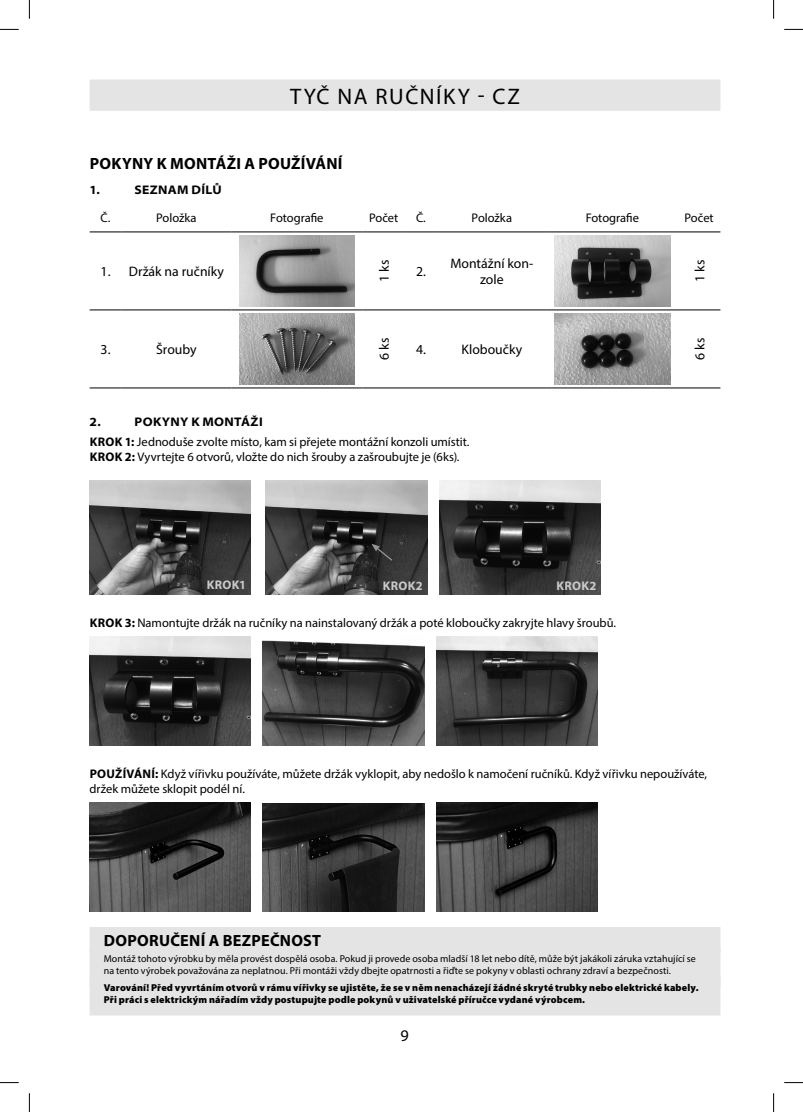
<style>
.page{position:relative;width:803px;height:1112px;background:#fff}
.page>*{position:absolute;margin:0;border:0;box-sizing:border-box;transform-origin:0 0}
.t1{font:22.5px "Myriad Pro";letter-spacing:.07em;color:#000}
.t2{font:700 16.25px "Myriad Pro";letter-spacing:.015em;color:#000}
.t3{font:16.25px "Myriad Pro";color:#000}
.t4{font:13.75px/16.5px "Myriad Pro";color:#000;text-align:center}
.t5{font:12.5px/19.2px "Myriad Pro";color:#000}
.t6{font:700 12.5px "Myriad Pro";letter-spacing:.03em;color:#cacaca}
.t7{font:700 semi-expanded 12.5px "Myriad Pro";letter-spacing:.025em;color:#000}
.t8{font:10px/12px "Myriad Pro";letter-spacing:.01em;color:#000}
.t9{font:900 10px/12px "Myriad Pro";letter-spacing:.015em;color:#000}
.s1{font-weight:700;font-stretch:semi-expanded}
.s2{font-weight:700}
</style>
<div class="page">
<div style="left:90px;top:79px;width:630px;height:32px;background:#e4e4e4"></div>
<div style="left:90px;top:926px;width:630px;height:27px;background:#e4e4e4"></div>
<div style="left:90px;top:946px;width:630px;height:40px;background:#e4e4e4"></div>
<div style="left:90px;top:975px;width:630px;height:40px;background:#e4e4e4"></div>
<hr style="left:90px;top:232px;width:32px;height:1px;background:#000">
<hr style="left:122px;top:232px;width:109px;height:1px;background:#000">
<hr style="left:231px;top:232px;width:131px;height:1px;background:#000">
<hr style="left:362px;top:232px;width:43px;height:1px;background:#000">
<hr style="left:405px;top:232px;width:32px;height:1px;background:#000">
<hr style="left:437px;top:232px;width:110px;height:1px;background:#000">
<hr style="left:547px;top:232px;width:131px;height:1px;background:#000">
<hr style="left:678px;top:232px;width:42px;height:1px;background:#000">
<hr style="left:90px;top:309px;width:32px;height:1px;background:#000">
<hr style="left:122px;top:309px;width:109px;height:1px;background:#000">
<hr style="left:231px;top:309px;width:131px;height:1px;background:#000">
<hr style="left:362px;top:309px;width:43px;height:1px;background:#000">
<hr style="left:405px;top:309px;width:32px;height:1px;background:#000">
<hr style="left:437px;top:309px;width:110px;height:1px;background:#000">
<hr style="left:547px;top:309px;width:131px;height:1px;background:#000">
<hr style="left:678px;top:309px;width:42px;height:1px;background:#000">
<hr style="left:90px;top:387px;width:32px;height:1px;background:#000">
<hr style="left:122px;top:387px;width:109px;height:1px;background:#000">
<hr style="left:231px;top:387px;width:131px;height:1px;background:#000">
<hr style="left:362px;top:387px;width:43px;height:1px;background:#000">
<hr style="left:405px;top:387px;width:32px;height:1px;background:#000">
<hr style="left:437px;top:387px;width:110px;height:1px;background:#000">
<hr style="left:547px;top:387px;width:131px;height:1px;background:#000">
<hr style="left:678px;top:387px;width:42px;height:1px;background:#000">
<img style="left:239px;top:236px;width:116px;height:70px">
<img style="left:554px;top:236px;width:116px;height:70px">
<img style="left:239px;top:314px;width:116px;height:70px">
<img style="left:554px;top:314px;width:116px;height:70px">
<img style="left:90px;top:481px;width:161px;height:113px">
<img style="left:266px;top:481px;width:161px;height:113px">
<img style="left:439px;top:481px;width:161px;height:113px">
<svg style="left:371px;top:543px;width:23px;height:19px"></svg>
<img style="left:90px;top:636px;width:161px;height:109px">
<img style="left:263px;top:640px;width:161px;height:105px">
<img style="left:436px;top:636px;width:161px;height:109px">
<img style="left:90px;top:802px;width:161px;height:109px">
<img style="left:263px;top:803px;width:161px;height:108px">
<img style="left:436px;top:802px;width:161px;height:109px">
<svg style="left:0;top:29px;width:19px;height:1px"></svg>
<svg style="left:784px;top:29px;width:19px;height:1px"></svg>
<svg style="left:0;top:1082px;width:19px;height:1px"></svg>
<svg style="left:784px;top:1082px;width:19px;height:1px"></svg>
<svg style="left:29px;top:0;width:1px;height:19px"></svg>
<svg style="left:29px;top:1093px;width:1px;height:18px"></svg>
<svg style="left:773px;top:0;width:1px;height:19px"></svg>
<svg style="left:773px;top:1093px;width:1px;height:18px"></svg>
<h1 class="t1" style="left:290px;top:83px;width:231px">TYČ NA RUČNÍKY - CZ</h1>
<h2 class="t2" style="left:90px;top:152px;width:254px">POKYNY K MONTÁŽI A POUŽÍVÁNÍ</h2>
<p class="t7" style="left:90px;top:182px;width:12px">1.</p>
<p class="t7" style="left:135px;top:182px;width:89px">SEZNAM DÍLŮ</p>
<p class="t5" style="left:101px;top:208px;width:11px">Č.</p>
<p class="t5" style="left:156px;top:208px;width:42px">Položka</p>
<p class="t5" style="left:270px;top:208px;width:55px">Fotografie</p>
<p class="t5" style="left:369px;top:208px;width:31px">Počet</p>
<p class="t5" style="left:416px;top:208px;width:11px">Č.</p>
<p class="t5" style="left:472px;top:208px;width:42px">Položka</p>
<p class="t5" style="left:586px;top:208px;width:55px">Fotografie</p>
<p class="t5" style="left:684px;top:208px;width:31px">Počet</p>
<p class="t4" style="left:101px;top:263px;width:125px">1. Držák na ručníky</p>
<p class="t4" style="left:376px;top:282px;width:23px;rotate:-90deg">1 ks</p>
<p class="t4" style="left:416px;top:263px;width:11px">2.</p>
<p class="t4" style="left:450px;top:255px;width:84px">Montážní kon&shy;zole</p>
<p class="t4" style="left:691px;top:282px;width:23px;rotate:-90deg">1 ks</p>
<p class="t4" style="left:101px;top:341px;width:11px">3.</p>
<p class="t4" style="left:156px;top:341px;width:42px">Šrouby</p>
<p class="t4" style="left:376px;top:360px;width:23px;rotate:-90deg">6 ks</p>
<p class="t4" style="left:416px;top:341px;width:11px">4.</p>
<p class="t4" style="left:461px;top:341px;width:62px">Kloboučky</p>
<p class="t4" style="left:691px;top:360px;width:23px;rotate:-90deg">6 ks</p>
<p class="t5" style="left:90px;top:412px;width:381px;text-indent:45px"><span class="s1">POKYNY K MONTÁŽI<br></span><span class="s2">KROK 1:</span> Jednoduše zvolte místo, kam si přejete montážní konzoli umístit.</p>
<p class="t5" style="left:90px;top:446px;width:371px"><span class="s2">KROK 2:</span> Vyvrtejte 6 otvorů, vložte do nich šrouby a zašroubujte je (6ks).</p>
<p class="t7" style="left:90px;top:414px;width:13px">2.</p>
<p class="t6" style="left:207px;top:576px;width:41px">KROK1</p>
<p class="t6" style="left:383px;top:577px;width:41px">KROK2</p>
<p class="t6" style="left:556px;top:577px;width:41px">KROK2</p>
<p class="t5" style="left:90px;top:613px;width:528px"><span class="s2">KROK 3:</span> Namontujte držák na ručníky na nainstalovaný držák a poté kloboučky zakryjte hlavy šroubů.</p>
<p class="t5" style="left:90px;top:766px;width:619px;line-height:15px"><span class="s2">POUŽÍVÁNÍ:</span> Když vířivku používáte, můžete držák vyklopit, aby nedošlo k namočení ručníků. Když vířivku nepoužíváte, držek můžete sklopit podél ní.</p>
<h2 class="t2" style="left:104px;top:929px;width:219px">DOPORUČENÍ A BEZPEČNOST</h2>
<p class="t8" style="left:104px;top:952px;width:594px">Montáž tohoto výrobku by měla provést dospělá osoba. Pokud ji provede osoba mladší 18 let nebo dítě, může být jakákoli záruka vztahující se na tento výrobek považována za neplatnou. Při montáži vždy dbejte opatrnosti a řiďte se pokyny v oblasti ochrany zdraví a bezpečnosti.</p>
<p class="t9" style="left:104px;top:981px;width:596px">Varování! Před vyvrtáním otvorů v rámu vířivky se ujistěte, že se v něm nenacházejí žádné skryté trubky nebo elektrické kabely.<br>Při práci s elektrickým nářadím vždy postupujte podle pokynů v uživatelské příručce vydané výrobcem.</p>
<h2 class="t3" style="left:400px;top:1025px;width:10px">9</h2>
</div>
